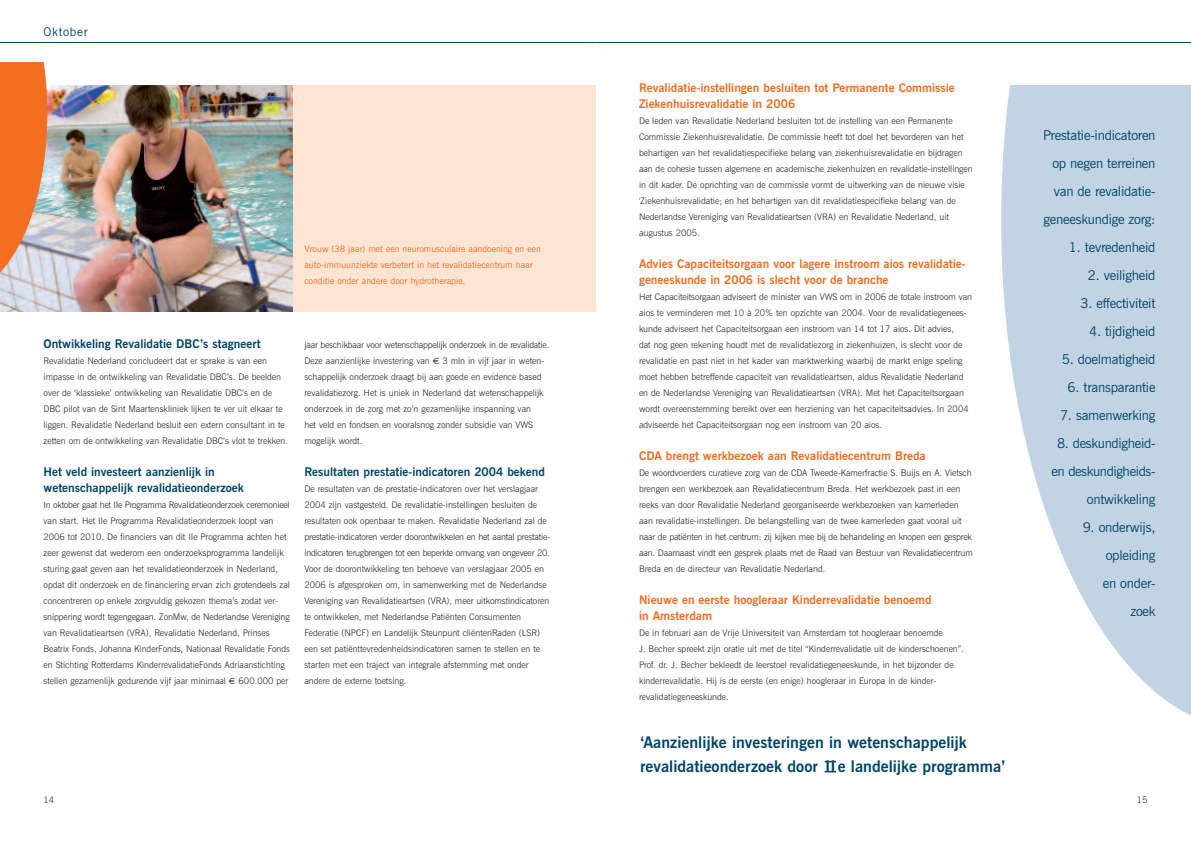
<style>
.page{position:relative;width:1191px;height:842px;background:#fff}
.page>*{position:absolute;margin:0;border:0;box-sizing:border-box;transform-origin:0 0}
.t1{font:700 16px/24px "News Gothic BT";color:#00466b}
.t2{font:13.5px/28px "News Gothic BT";letter-spacing:-.02em;color:#00466b;text-align:right}
.t3{font:700 12px/16px "News Gothic BT";color:#f36e21}
.t4{font:700 12px/16px "News Gothic BT";color:#00466b}
.t5{font:12px "News Gothic BT";letter-spacing:.06em;color:#00466b}
.t6{font:300 9px/16px "News Gothic BT";color:#231f20}
.t7{font:9px/16px "News Gothic BT";color:#f36e21}
.s1{font-family:"Euro Sans";font-weight:400}
</style>
<div class="page">
<hr style="left:0;top:42px;width:595px;height:1px;background:#00466b">
<hr style="left:595px;top:42px;width:596px;height:1px;background:#00466b">
<div style="left:283px;top:85px;width:312px;height:227px;background:#fee5d3"></div>
<img style="left:0;top:85px;width:292px;height:227px">
<svg style="left:0;top:62px;width:47px;height:221px;background:#e98750"></svg>
<svg style="left:1001px;top:85px;width:190px;height:631px"></svg>
<svg style="left:824px;top:761px;width:12px;height:1px"></svg>
<svg style="left:824px;top:771px;width:12px;height:1px"></svg>
<h3 class="t5" style="left:44px;top:28px;width:46px">Oktober</h3>
<p class="t7" style="left:304px;top:242px;width:238px">Vrouw (38 jaar) met een neuromusculaire aandoening en een auto-immuunziekte verbetert in het revalidatiecentrum haar conditie onder andere door hydrotherapie.</p>
<h3 class="t4" style="left:44px;top:337px;width:218px">Ontwikkeling Revalidatie DBC’s stagneert</h3>
<p class="t6" style="left:44px;top:354px;width:246px">Revalidatie Nederland concludeert dat er sprake is van een impasse in de ontwikkeling van Revalidatie DBC’s. De beelden over de ‘klassieke’ ontwikkeling van Revalidatie DBC’s en de DBC pilot van de Sint Maartenskliniek lijken te ver uit elkaar te liggen. Revalidatie Nederland besluit een extern consultant in te zetten om de ontwikkeling van Revalidatie DBC’s vlot te trekken.</p>
<h3 class="t4" style="left:44px;top:465px;width:202px">Het veld investeert aanzienlijk in wetenschappelijk revalidatieonderzoek</h3>
<p class="t6" style="left:44px;top:498px;width:248px">In oktober gaat het IIe Programma Revalidatieonderzoek ceremonieel van start. Het IIe Programma Revalidatieonderzoek loopt van 2006 tot 2010. De financiers van dit IIe Programma achten het zeer gewenst dat wederom een onderzoeksprogramma landelijk sturing gaat geven aan het revalidatieonderzoek in Nederland, opdat dit onderzoek en de financiering ervan zich grotendeels zal concentreren op enkele zorgvuldig gekozen thema’s zodat ver&shy;snippering wordt tegengegaan. ZonMw, de Nederlandse Vereniging van Revalidatieartsen (VRA), Revalidatie Nederland, Prinses Beatrix Fonds, Johanna KinderFonds, Nationaal Revalidatie Fonds en Stichting Rotterdams KinderrevalidatieFonds Adriaanstichting stellen gezamenlijk gedurende vijf jaar minimaal <span class="s1">€</span> 600.000 per</p>
<p class="t6" style="left:304px;top:338px;width:246px">jaar beschikbaar voor wetenschappelijk onderzoek in de revalidatie.<br>Deze aanzienlijke investering van <span class="s1">€</span> 3 mln in vijf jaar in weten&shy;schappelijk onderzoek draagt bij aan goede en evidence based revalidatiezorg. Het is uniek in Nederland dat wetenschappelijk onderzoek in de zorg met zo’n gezamenlijke inspanning van<br>het veld en fondsen en vooralsnog zonder subsidie van VWS mogelijk wordt.</p>
<h3 class="t4" style="left:304px;top:465px;width:242px">Resultaten prestatie-indicatoren 2004 bekend</h3>
<p class="t6" style="left:304px;top:482px;width:247px">De resultaten van de prestatie-indicatoren over het verslagjaar 2004 zijn vastgesteld. De revalidatie-instellingen besluiten de resultaten ook openbaar te maken. Revalidatie Nederland zal de prestatie-indicatoren verder doorontwikkelen en het aantal prestatie&shy;indicatoren terugbrengen tot een beperkte omvang van ongeveer 20.<br>Voor de doorontwikkeling ten behoeve van verslagjaar 2005 en 2006 is afgesproken om, in samenwerking met de Nederlandse Vereniging van Revalidatieartsen (VRA), meer uitkomstindicatoren te ontwikkelen, met Nederlandse Patiënten Consumenten Federatie (NPCF) en Landelijk Steunpunt cliëntenRaden (LSR) een set patiënttevredenheidsindicatoren samen te stellen en te starten met een traject van integrale afstemming met onder andere de externe toetsing.</p>
<p class="t6" style="left:44px;top:793px;width:12px">14</p>
<h3 class="t3" style="left:639px;top:81px;width:317px">Revalidatie-instellingen besluiten tot Permanente Commissie<br>Ziekenhuisrevalidatie in 2006</h3>
<p class="t6" style="left:639px;top:114px;width:335px">De leden van Revalidatie Nederland besluiten tot de instelling van een Permanente Commissie Ziekenhuisrevalidatie. De commissie heeft tot doel het bevorderen van het behartigen van het revalidatiespecifieke belang van ziekenhuisrevalidatie en bijdragen aan de cohesie tussen algemene en academische ziekenhuizen en revalidatie-instellingen in dit kader. De oprichting van de commissie vormt de uitwerking van de nieuwe visie 'Ziekenhuisrevalidatie; en het behartigen van dit revalidatiespecifieke belang' van de Nederlandse Vereniging van Revalidatieartsen (VRA) en Revalidatie Nederland, uit augustus 2005.</p>
<h3 class="t3" style="left:639px;top:257px;width:328px">Advies Capaciteitsorgaan voor lagere instroom aios revalidatie&shy;geneeskunde in 2006 is slecht voor de branche</h3>
<p class="t6" style="left:639px;top:290px;width:334px">Het Capaciteitsorgaan adviseert de minister van VWS om in 2006 de totale instroom van aios te verminderen met 10 à 20% ten opzichte van 2004. Voor de revalidatiegenees&shy;kunde adviseert het Capaciteitsorgaan een instroom van 14 tot 17 aios. Dit advies,<br>dat nog geen rekening houdt met de revalidatiezorg in ziekenhuizen, is slecht voor de revalidatie en past niet in het kader van marktwerking waarbij de markt enige speling moet hebben betreffende capaciteit van revalidatieartsen, aldus Revalidatie Nederland en de Nederlandse Vereniging van Revalidatieartsen (VRA). Met het Capaciteitsorgaan wordt overeenstemming bereikt over een herziening van het capaciteitsadvies. In 2004 adviseerde het Capaciteitsorgaan nog een instroom van 20 aios.</p>
<h3 class="t3" style="left:639px;top:449px;width:288px">CDA brengt werkbezoek aan Revalidatiecentrum Breda</h3>
<p class="t6" style="left:639px;top:466px;width:335px">De woordvoerders curatieve zorg van de CDA Tweede-Kamerfractie S. Buijs en A. Vietsch brengen een werkbezoek aan Revalidatiecentrum Breda. Het werkbezoek past in een reeks van door Revalidatie Nederland georganiseerde werkbezoeken van kamerleden aan revalidatie-instellingen. De belangstelling van de twee kamerleden gaat vooral uit naar de patiënten in het centrum: zij kijken mee bij de behandeling en knopen een gesprek aan. Daarnaast vindt een gesprek plaats met de Raad van Bestuur van Revalidatiecentrum Breda en de directeur van Revalidatie Nederland.</p>
<h3 class="t3" style="left:639px;top:593px;width:294px">Nieuwe en eerste hoogleraar Kinderrevalidatie benoemd in Amsterdam</h3>
<p class="t6" style="left:639px;top:626px;width:326px">De in februari aan de Vrije Universiteit van Amsterdam tot hoogleraar benoemde<br>J. Becher spreekt zijn oratie uit met de titel “Kinderrevalidatie uit de kinderschoenen”.<br>Prof. dr. J. Becher bekleedt de leerstoel revalidatiegeneeskunde, in het bijzonder de kinderrevalidatie. Hij is de eerste (en enige) hoogleraar in Europa in de kinder&shy;revalidatiegeneeskunde.</p>
<h1 class="t1" style="left:640px;top:732px;width:367px">‘Aanzienlijke investeringen in wetenschappelijk revalidatieonderzoek door IIe landelijke programma’</h1>
<h2 class="t2" style="left:1043px;top:123px;width:114px">Prestatie-indicatoren op negen terreinen van de revalidatie&shy;geneeskundige zorg:</h2>
<h2 class="t2" style="left:1069px;top:235px;width:88px">1. tevredenheid</h2>
<h2 class="t2" style="left:1088px;top:263px;width:69px">2. veiligheid</h2>
<h2 class="t2" style="left:1080px;top:291px;width:76px">3. effectiviteit</h2>
<h2 class="t2" style="left:1089px;top:319px;width:68px">4. tijdigheid</h2>
<h2 class="t2" style="left:1062px;top:347px;width:95px">5. doelmatigheid</h2>
<h2 class="t2" style="left:1067px;top:375px;width:89px">6. transparantie</h2>
<h2 class="t2" style="left:1060px;top:403px;width:97px">7. samenwerking</h2>
<h2 class="t2" style="left:1051px;top:431px;width:106px">8. deskundigheid&shy;en deskundigheids&shy;ontwikkeling</h2>
<h2 class="t2" style="left:1082px;top:515px;width:74px">9. onderwijs, opleiding<br>en onder&shy;zoek</h2>
<p class="t6" style="left:1136px;top:793px;width:12px">15</p>
</div>
